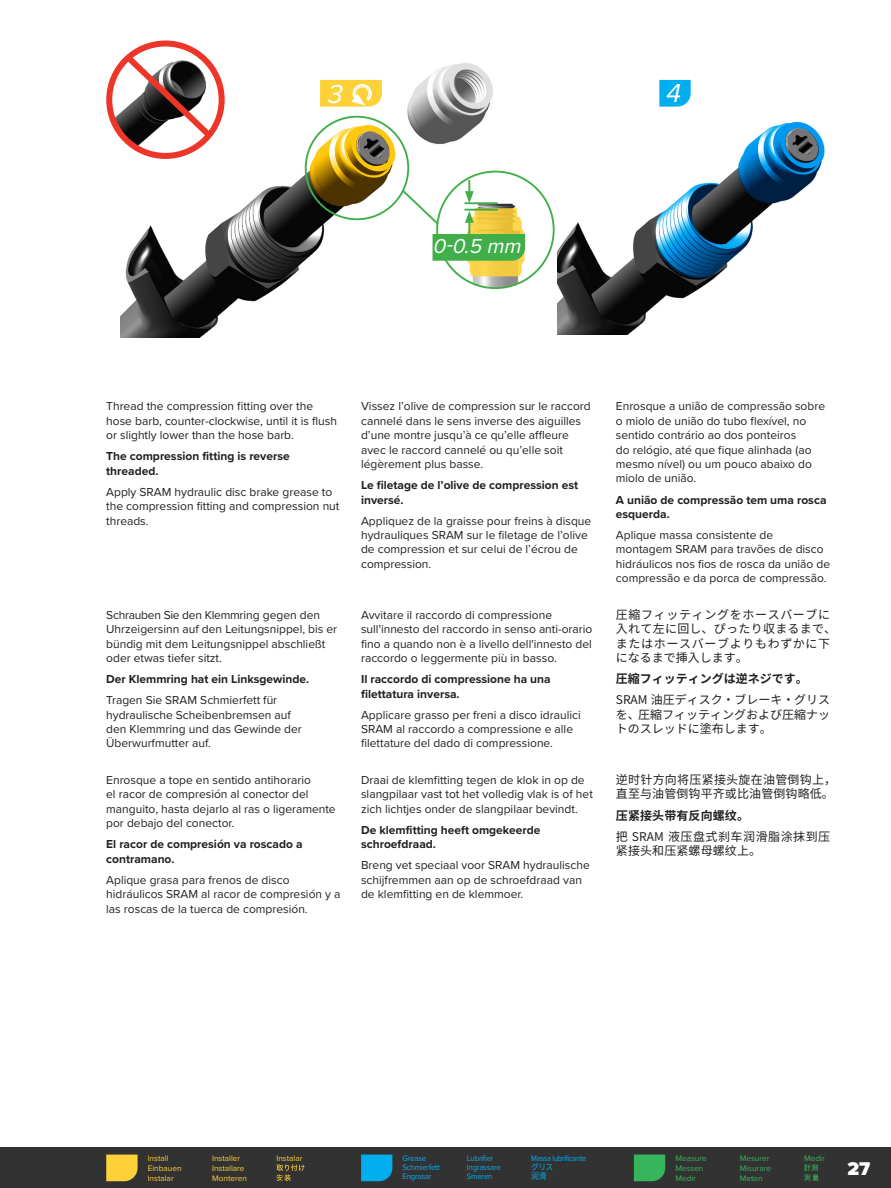
<style>
.page{position:relative;width:891px;height:1188px;background:#fff}
.page>*{position:absolute;margin:0;border:0;box-sizing:border-box;transform-origin:0 0}
.User_Manual_Number_F{font:italic 27px "Proxima Nova";color:#fff}
.t1{font:italic 21px "Proxima Nova";color:#fff}
.t2{font:900 19.2px "Proxima Nova";color:#fff}
.User_Manual_Text_-_N{font:12px/14.4px "Proxima Nova";color:#231f20}
.User_Manual_Text_-_N-2{font:700 12px/14.4px "Proxima Nova";color:#231f20}
.c-bodytext{font:12px/14.4px "Noto Sans CJ Ksc";letter-spacing:.01em;color:#231f20}
.j-bodytext{font:12px/14.4px "Noto Sans CJ Kjp";letter-spacing:.055em;color:#231f20}
.j-bodytext-2{font:12px/14.4px "Noto Sans CJ Kjp";color:#231f20;text-align:justify}
.j-bodytext-3{font:700 12px "Noto Sans CJ Kjp";color:#231f20}
.c-bodytext-2{font:700 12px "Noto Sans CJ Ksc";letter-spacing:.01em;color:#231f20}
.t3{font:8.25px "Proxima Nova";color:#ffd138}
.t4{font:8.25px "Proxima Nova";letter-spacing:-.025em;color:#00aeef;scale:.95 1}
.t5{font:8.25px "Proxima Nova";color:#36b55c}
.t6{font:8.25px "Proxima Nova";letter-spacing:-.025em;color:#00aeef;scale:.89 1}
.j-masterText{font:8.25px "Noto Sans CJ Kjp";color:#00aeef;scale:.95 1}
.c-masterText{font:8.25px "Noto Sans CJ Ksc";color:#00aeef;scale:.95 1}
</style>
<div class="page">
<div style="left:0;top:1148px;width:891px;height:40px;background:#323232"></div>
<svg style="left:276px;top:1164px;width:29px;height:17px"></svg>
<svg style="left:106px;top:1155px;width:32px;height:26px"></svg>
<svg style="left:361px;top:1155px;width:31px;height:26px"></svg>
<img style="left:558px;top:79px;width:267px;height:256px">
<img style="left:120px;top:45px;width:429px;height:293px">
<svg style="left:659px;top:80px;width:32px;height:27px"></svg>
<img style="left:109px;top:44px;width:113px;height:112px;border-radius:56px">
<div style="left:106px;top:40px;width:119px;height:119px;border:6px solid #ee3529;border-radius:50%"></div>
<svg style="left:120px;top:49px;width:98px;height:95px"></svg>
<div style="left:305px;top:116px;width:104px;height:104px;border:2px solid #40ae49;border-radius:50%"></div>
<img style="left:454px;top:184px;width:82px;height:104px">
<svg style="left:400px;top:180px;width:125px;height:81px"></svg>
<svg style="left:320px;top:80px;width:62px;height:27px;background:#ffd754"></svg>
<svg style="left:804px;top:1164px;width:15px;height:17px"></svg>
<svg style="left:634px;top:1155px;width:31px;height:26px"></svg>
<p class="User_Manual_Number_F" style="left:327px;top:74px;width:25px">3</p>
<p class="t1" style="left:433px;top:231px;width:96px">0-0.5 mm</p>
<p class="User_Manual_Number_F" style="left:665px;top:73px;width:25px">4</p>
<p class="User_Manual_Text_-_N" style="left:106px;top:399px;width:232px">Thread the compression fitting over the hose barb, counter-clockwise, until it is flush or slightly lower than the hose barb.</p>
<p class="User_Manual_Text_-_N-2" style="left:106px;top:449px;width:185px">The compression fitting is reverse threaded.</p>
<p class="User_Manual_Text_-_N" style="left:106px;top:484px;width:235px">Apply SRAM hydraulic disc brake grease to the compression fitting and compression nut threads.</p>
<p class="User_Manual_Text_-_N" style="left:106px;top:607px;width:233px">Schrauben Sie den Klemmring gegen den Uhrzeigersinn auf den Leitungsnippel, bis er bündig mit dem Leitungsnippel abschließt oder etwas tiefer sitzt.</p>
<p class="User_Manual_Text_-_N-2" style="left:106px;top:672px;width:204px">Der Klemmring hat ein Linksgewinde.</p>
<p class="User_Manual_Text_-_N" style="left:106px;top:693px;width:197px">Tragen Sie SRAM Schmierfett für hydraulische Scheibenbremsen auf den Klemmring und das Gewinde der<br>Überwurfmutter auf.</p>
<p class="User_Manual_Text_-_N" style="left:106px;top:772px;width:231px">Enrosque a tope en sentido antihorario<br>el racor de compresión al conector del manguito, hasta dejarlo al ras o ligeramente por debajo del conector.</p>
<p class="User_Manual_Text_-_N-2" style="left:106px;top:837px;width:198px">El racor de compresión va roscado a contramano.</p>
<p class="User_Manual_Text_-_N" style="left:106px;top:872px;width:236px">Aplique grasa para frenos de disco hidráulicos SRAM al racor de compresión y a las roscas de la tuerca de compresión.</p>
<p class="User_Manual_Text_-_N" style="left:361px;top:399px;width:231px">Vissez l’olive de compression sur le raccord cannelé dans le sens inverse des aiguilles d’une montre jusqu’à ce qu’elle affleure avec le raccord cannelé ou qu’elle soit légèrement plus basse.</p>
<p class="User_Manual_Text_-_N-2" style="left:361px;top:478px;width:219px">Le filetage de l’olive de compression est inversé.</p>
<p class="User_Manual_Text_-_N" style="left:361px;top:513px;width:232px">Appliquez de la graisse pour freins à disque hydrauliques SRAM sur le filetage de l’olive de compression et sur celui de l’écrou de compression.</p>
<p class="User_Manual_Text_-_N" style="left:361px;top:607px;width:233px">Avvitare il raccordo di compressione sull'innesto del raccordo in senso anti-orario fino a quando non è a livello dell'innesto del raccordo o leggermente più in basso.</p>
<p class="User_Manual_Text_-_N-2" style="left:361px;top:672px;width:191px">Il raccordo di compressione ha una filettatura inversa.</p>
<p class="User_Manual_Text_-_N" style="left:361px;top:707px;width:221px">Applicare grasso per freni a disco idraulici<br>SRAM al raccordo a compressione e alle filettature del dado di compressione.</p>
<p class="User_Manual_Text_-_N" style="left:361px;top:772px;width:233px">Draai de klemfitting tegen de klok in op de slangpilaar vast tot het volledig vlak is of het zich lichtjes onder de slangpilaar bevindt.</p>
<p class="User_Manual_Text_-_N-2" style="left:361px;top:822px;width:181px">De klemfitting heeft omgekeerde schroefdraad.</p>
<p class="User_Manual_Text_-_N" style="left:361px;top:858px;width:230px">Breng vet speciaal voor SRAM hydraulische schijfremmen aan op de schroefdraad van de klemfitting en de klemmoer.</p>
<p class="User_Manual_Text_-_N" style="left:616px;top:399px;width:211px">Enrosque a união de compressão sobre o miolo de união do tubo flexível, no sentido contrário ao dos ponteiros<br>do relógio, até que fique alinhada (ao mesmo nível) ou um pouco abaixo do miolo de união.</p>
<p class="User_Manual_Text_-_N-2" style="left:616px;top:492px;width:212px">A união de compressão tem uma rosca esquerda.</p>
<p class="User_Manual_Text_-_N" style="left:616px;top:527px;width:216px">Aplique massa consistente de montagem SRAM para travões de disco hidráulicos nos fios de rosca da união de compressão e da porca de compressão.</p>
<p class="j-bodytext" style="left:616px;top:607px;width:222px">圧縮フィッティングをホースバーブに入れて左に回し、ぴったり収まるまで、またはホースバーブよりもわずかに下になるまで挿入します。</p>
<p class="j-bodytext-3" style="left:616px;top:672px;width:193px">圧縮フィッティングは逆ネジです。</p>
<p class="j-bodytext-2" style="left:616px;top:693px;width:216px">SRAM 油圧ディスク・ブレーキ・グリスを、圧縮フィッティングおよび圧縮ナットのスレッドに塗布します。</p>
<p class="c-bodytext" style="left:616px;top:773px;width:222px">逆时针方向将压紧接头旋在油管倒钩上，直至与油管倒钩平齐或比油管倒钩略低。</p>
<p class="c-bodytext-2" style="left:616px;top:808px;width:135px">压紧接头带有反向螺纹。</p>
<p class="c-bodytext" style="left:616px;top:829px;width:216px">把 SRAM 液压盘式刹车润滑脂涂抹到压紧接头和压紧螺母螺纹上。</p>
<p class="t3" style="left:148px;top:1152px;width:22px">Install</p>
<p class="t3" style="left:212px;top:1152px;width:30px">Installer</p>
<p class="t3" style="left:276px;top:1152px;width:28px">Instalar</p>
<p class="t3" style="left:148px;top:1162px;width:35px">Einbauen</p>
<p class="t3" style="left:212px;top:1162px;width:34px">Installare</p>
<p class="t3" style="left:148px;top:1172px;width:28px">Instalar</p>
<p class="t3" style="left:212px;top:1172px;width:36px">Monteren</p>
<p class="t4" style="left:403px;top:1152px;width:27px">Grease</p>
<p class="t4" style="left:467px;top:1152px;width:30px">Lubrifier</p>
<p class="t6" style="left:531px;top:1152px;width:63px">Massa lubrificante</p>
<p class="t4" style="left:403px;top:1161px;width:41px">Schmierfett</p>
<p class="t4" style="left:467px;top:1161px;width:37px">Ingrassare</p>
<p class="j-masterText" style="left:531px;top:1162px;width:25px">グリス</p>
<p class="t4" style="left:403px;top:1170px;width:32px">Engrasar</p>
<p class="t4" style="left:467px;top:1170px;width:29px">Smeren</p>
<p class="c-masterText" style="left:531px;top:1171px;width:18px">润滑</p>
<p class="t5" style="left:675px;top:1152px;width:33px">Measure</p>
<p class="t5" style="left:740px;top:1152px;width:31px">Mesurer</p>
<p class="t5" style="left:804px;top:1152px;width:22px">Medir</p>
<p class="t5" style="left:675px;top:1162px;width:30px">Messen</p>
<p class="t5" style="left:740px;top:1162px;width:33px">Misurare</p>
<p class="t5" style="left:675px;top:1172px;width:22px">Medir</p>
<p class="t5" style="left:740px;top:1172px;width:24px">Meten</p>
<h3 class="t2" style="left:847px;top:1154px;width:24px">27</h3>
</div>
